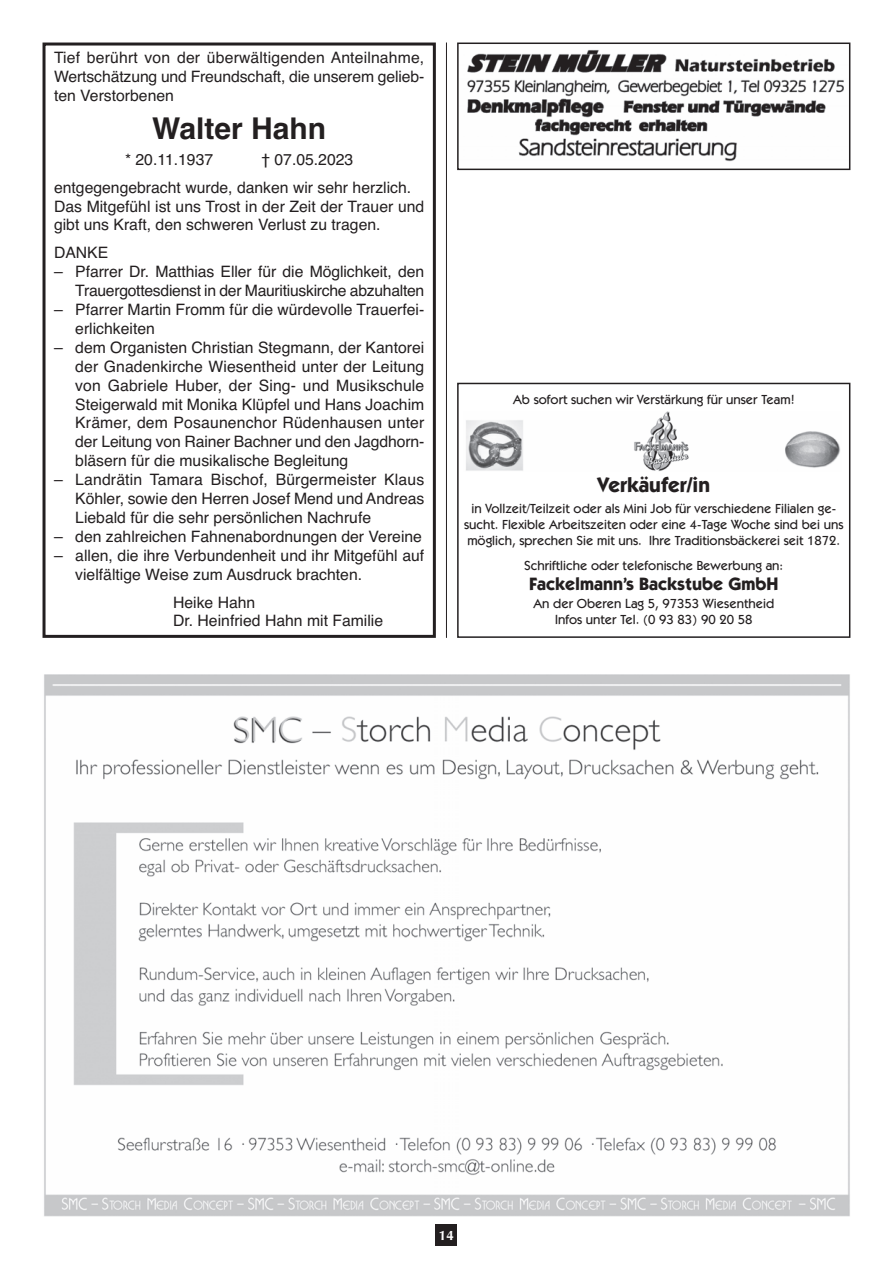
<style>
.page{position:relative;width:893px;height:1263px;background:#fff}
.page>*{position:absolute;margin:0;border:0;box-sizing:border-box;transform-origin:0 0}
.t1{font:700 30px "Helvetica";color:#231f20}
.t2{font:700 21px "Itc Kabel";color:#231f20}
.t3{font:700 18px "Itc Kabel";color:#231f20}
.t4{font:15.75px/18.9px "Helvetica";color:#231f20}
.t5{font:15.75px/18.9px "Helvetica";letter-spacing:-.02em;color:#231f20;text-align:right}
.t6{font:700 13.5px "Optima";color:#fff}
.t7{font:500 13.2px/15.9px "Itc Kabel";color:#231f20;text-align:center}
</style>
<div class="page">
<div style="left:436px;top:1225px;width:21px;height:21px;background:#231f20"></div>
<hr style="left:446px;top:43px;width:1px;height:595px;background:#231f20">
<div style="left:457px;top:383px;width:393px;height:255px;border:2px solid #231f20"></div>
<img style="left:466px;top:411px;width:374px;height:60px">
<img style="left:467px;top:50px;width:377px;height:112px">
<div style="left:457px;top:43px;width:393px;height:127px;border:2px solid #231f20"></div>
<img style="left:44px;top:675px;width:806px;height:541px">
<div style="left:43px;top:43px;width:393px;height:595px;border:3px solid #231f20"></div>
<p class="t4" style="left:54px;top:48px;width:372px;text-align:justify">Tief berührt von der überwältigenden Anteilnahme, Wertschätzung und Freundschaft, die unserem gelieb&shy;ten Verstorbenen</p>
<h1 class="t1" style="left:152px;top:112px;width:175px">Walter Hahn</h1>
<p class="t4" style="left:125px;top:150px;width:90px">* 20.11.1937</p>
<p class="t4" style="left:54px;top:145px;width:359px;line-height:27.9px;text-indent:207px">† 07.05.2023 entgegengebracht wurde, danken wir sehr herzlich.</p>
<p class="t4" style="left:54px;top:197px;width:372px">Das Mitgefühl ist uns Trost in der Zeit der Trauer und gibt uns Kraft, den schweren Verlust zu tragen.</p>
<p class="t4" style="left:54px;top:243px;width:56px">DANKE</p>
<p class="t5" style="left:54px;top:262px;width:372px">– Pfarrer Dr. Matthias Eller für die Möglichkeit, den<br>Trauergottesdienst in der Mauritiuskirche abzuhalten</p>
<p class="t4" style="left:75px;top:300px;width:350px;text-indent:-21px">– Pfarrer Martin Fromm für die würdevolle Trauerfei&shy;erlichkeiten</p>
<p class="t4" style="left:75px;top:338px;width:351px;text-align:justify;text-indent:-21px">– dem Organisten Christian Stegmann, der Kantorei der Gnadenkirche Wiesentheid unter der Leitung von Gabriele Huber, der Sing- und Musikschule Steigerwald mit Monika Klüpfel und Hans Joachim Krämer, dem Posaunenchor Rüdenhausen unter der Leitung von Rainer Bachner und den Jagdhorn&shy;bläsern für die musikalische Begleitung</p>
<p class="t4" style="left:75px;top:470px;width:351px;text-align:justify;text-indent:-21px">– Landrätin Tamara Bischof, Bürgermeister Klaus Köhler, sowie den Herren Josef Mend und Andreas Liebald für die sehr persönlichen Nachrufe</p>
<p class="t4" style="left:54px;top:527px;width:369px">– den zahlreichen Fahnenabordnungen der Vereine</p>
<p class="t4" style="left:75px;top:546px;width:350px;text-indent:-21px">– allen, die ihre Verbundenheit und ihr Mitgefühl auf vielfältige Weise zum Ausdruck brachten.</p>
<p class="t4" style="left:173px;top:593px;width:212px">Heike Hahn<br>Dr. Heinfried Hahn mit Familie</p>
<p class="t7" style="left:513px;top:392px;width:283px">Ab sofort suchen wir Verstärkung für unser Team!</p>
<h2 class="t2" style="left:598px;top:477px;width:114px">Verkäufer/in</h2>
<p class="t7" style="left:464px;top:502px;width:381px">in Vollzeit/Teilzeit oder als Mini Job für verschiedene Filialen ge&shy;sucht. Flexible Arbeitszeiten oder eine 4-Tage Woche sind bei uns möglich, sprechen Sie mit uns. Ihre Traditionsbäckerei seit 1872.</p>
<p class="t7" style="left:524px;top:559px;width:260px">Schriftliche oder telefonische Bewerbung an:</p>
<p class="t3" style="left:529px;top:577px;width:251px">Fackelmann’s Backstube GmbH</p>
<p class="t7" style="left:533px;top:597px;width:242px">An der Oberen Lag 5, 97353 Wiesentheid<br>Infos unter Tel. (0 93 83) 90 20 58</p>
<p class="t6" style="left:439px;top:1227px;width:17px">14</p>
</div>
